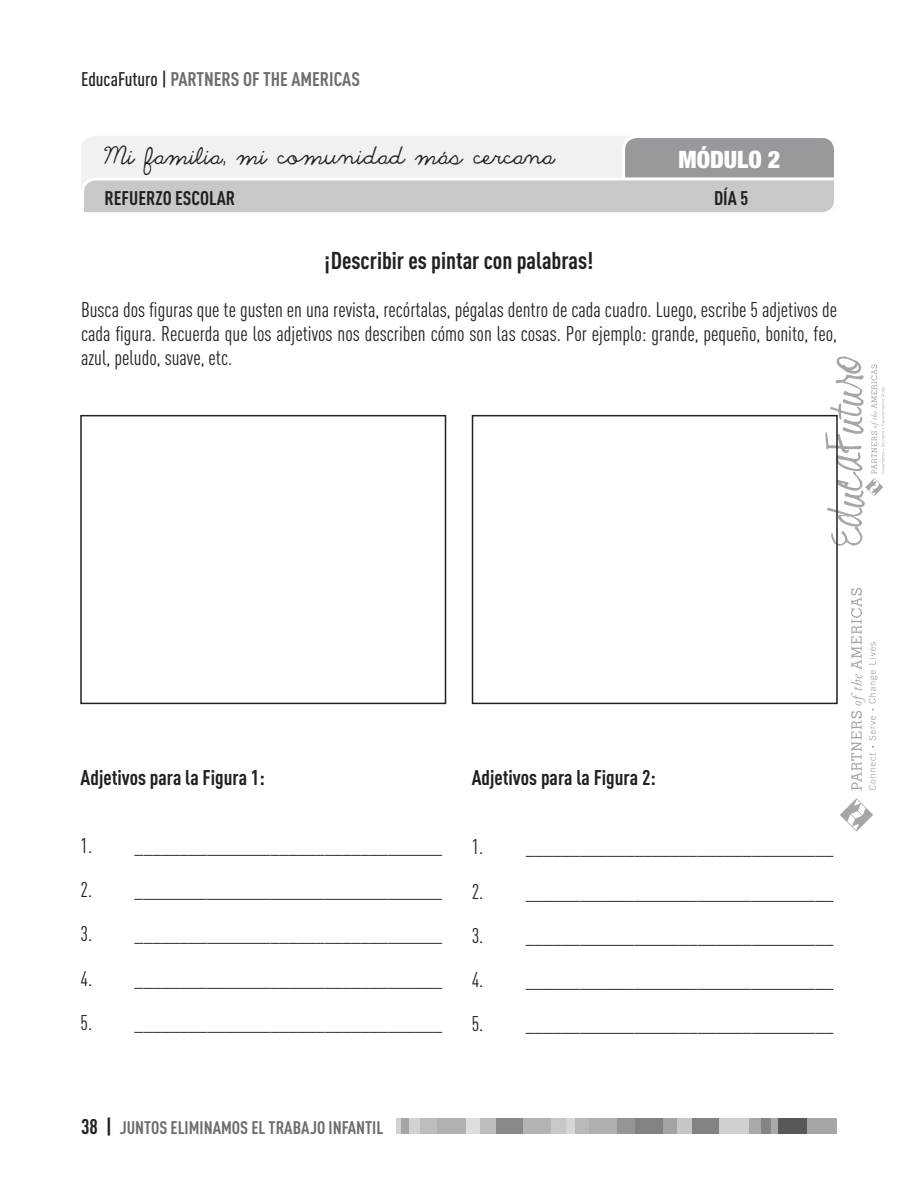
<style>
.page{position:relative;width:918px;height:1188px;background:#fff}
.page>*{position:absolute;margin:0;border:0;box-sizing:border-box;transform-origin:0 0}
.t1{font:700 24px "Adi Haus PS Con";color:#231f20}
.t2{font:900 condensed 24px "Helvetica Neue";color:#fff}
.t3{font:21px/24px "Adi Haus PS Con";color:#231f20;text-align:justify}
.t4{font:700 21px "Adi Haus PS Con";color:#231f20}
.t5{font:21px "The Only Exception";color:#231f20}
.t6{font:700 19.5px "Adi Haus PS Con";color:#6c6d70}
.t7{font:700 19.5px "Adi Haus PS Con";color:#231f20}
.t8{font:700 18px "Adi Haus PS Con";color:#6c6d70}
.s1{font-weight:500;color:#231f20}
.s2{font-size:21px;color:#231f20}
</style>
<div class="page">
<div style="left:396px;top:1119px;width:5px;height:15px;background:#d1d2d4"></div>
<div style="left:401px;top:1119px;width:8px;height:15px;background:#a4a5a9"></div>
<div style="left:496px;top:1119px;width:27px;height:15px;background:#87898c"></div>
<div style="left:409px;top:1119px;width:11px;height:15px;background:#d1d2d4"></div>
<div style="left:663px;top:1119px;width:14px;height:15px;background:#a1a3a6"></div>
<div style="left:807px;top:1119px;width:30px;height:15px;background:#a5a6aa"></div>
<div style="left:523px;top:1119px;width:28px;height:15px;background:#b2b3b7"></div>
<div style="left:691px;top:1119px;width:29px;height:15px;background:#808285"></div>
<div style="left:420px;top:1119px;width:17px;height:15px;background:#bcbdc0"></div>
<div style="left:466px;top:1119px;width:15px;height:15px;background:#dcdddf"></div>
<div style="left:481px;top:1119px;width:15px;height:15px;background:#bcbdc0"></div>
<div style="left:551px;top:1119px;width:15px;height:15px;background:#c7c8ca"></div>
<div style="left:677px;top:1119px;width:14px;height:15px;background:#c5c6c8"></div>
<div style="left:749px;top:1119px;width:12px;height:15px;background:#a8a9ad"></div>
<div style="left:771px;top:1119px;width:8px;height:15px;background:#a8a9ad"></div>
<div style="left:574px;top:1119px;width:15px;height:15px;background:#b8b9bc"></div>
<div style="left:616px;top:1119px;width:20px;height:15px;background:#939598"></div>
<div style="left:589px;top:1119px;width:27px;height:15px;background:#aeafb3"></div>
<div style="left:636px;top:1119px;width:27px;height:15px;background:#808285"></div>
<div style="left:566px;top:1119px;width:8px;height:15px;background:#d5d6d8"></div>
<div style="left:720px;top:1119px;width:29px;height:15px;background:#cfd0d2"></div>
<div style="left:761px;top:1119px;width:10px;height:15px;background:#828487"></div>
<div style="left:779px;top:1119px;width:28px;height:15px;background:#57585a"></div>
<div style="left:437px;top:1119px;width:29px;height:15px;background:#b0b1b5"></div>
<div style="left:81px;top:136px;width:548px;height:40px;background:#f0f1f2"></div>
<div style="left:624px;top:136px;width:212px;height:55px;background:#97999c;border-radius:13px"></div>
<div style="left:622px;top:135px;width:215px;height:58px;border:3px solid #fff;border-radius:13px"></div>
<svg style="left:81px;top:176px;width:756px;height:37px"></svg>
<div style="left:80px;top:415px;width:366px;height:289px;border:2px solid #231f20"></div>
<div style="left:472px;top:415px;width:366px;height:289px;border:2px solid #231f20"></div>
<svg style="left:840px;top:798px;width:33px;height:34px"></svg>
<svg style="left:851px;top:588px;width:26px;height:202px"></svg>
<svg style="left:825px;top:356px;width:59px;height:190px"></svg>
<p class="t6" style="left:81px;top:67px;width:281px"><span class="s1">EducaFuturo |</span> PARTNERS OF THE AMERICAS</p>
<p class="t5" style="left:105px;top:145px;width:452px">Mi familia, mi comunidad más cercana</p>
<p class="t2" style="left:679px;top:145px;width:103px">MÓDULO 2</p>
<p class="t7" style="left:105px;top:186px;width:132px">REFUERZO ESCOLAR</p>
<p class="t7" style="left:714px;top:186px;width:36px">DÍA 5</p>
<p class="t1" style="left:325px;top:245px;width:270px">¡Describir es pintar con palabras!</p>
<p class="t3" style="left:81px;top:297px;width:758px">Busca dos figuras que te gusten en una revista, recórtalas, pégalas dentro de cada cuadro. Luego, escribe 5 adjetivos de cada figura. Recuerda que los adjetivos nos describen cómo son las cosas. Por ejemplo: grande, pequeño, bonito, feo, azul, peludo, suave, etc.</p>
<p class="t4" style="left:81px;top:764px;width:186px">Adjetivos para la Figura 1:</p>
<p class="t3" style="left:81px;top:833px;width:363px">1. __________________________________</p>
<p class="t3" style="left:81px;top:878px;width:363px">2. __________________________________</p>
<p class="t3" style="left:81px;top:922px;width:363px">3. __________________________________</p>
<p class="t3" style="left:81px;top:966px;width:363px">4. __________________________________</p>
<p class="t3" style="left:81px;top:1010px;width:363px">5. __________________________________</p>
<p class="t4" style="left:472px;top:764px;width:186px">Adjetivos para la Figura 2:</p>
<p class="t3" style="left:472px;top:835px;width:363px">1. __________________________________</p>
<p class="t3" style="left:472px;top:879px;width:363px">2. __________________________________</p>
<p class="t3" style="left:472px;top:923px;width:363px">3. __________________________________</p>
<p class="t3" style="left:472px;top:968px;width:363px">4. __________________________________</p>
<p class="t3" style="left:472px;top:1012px;width:363px">5. __________________________________</p>
<p class="t8" style="left:81px;top:1117px;width:304px"><span class="s2">38 |</span> JUNTOS ELIMINAMOS EL TRABAJO INFANTIL</p>
</div>
